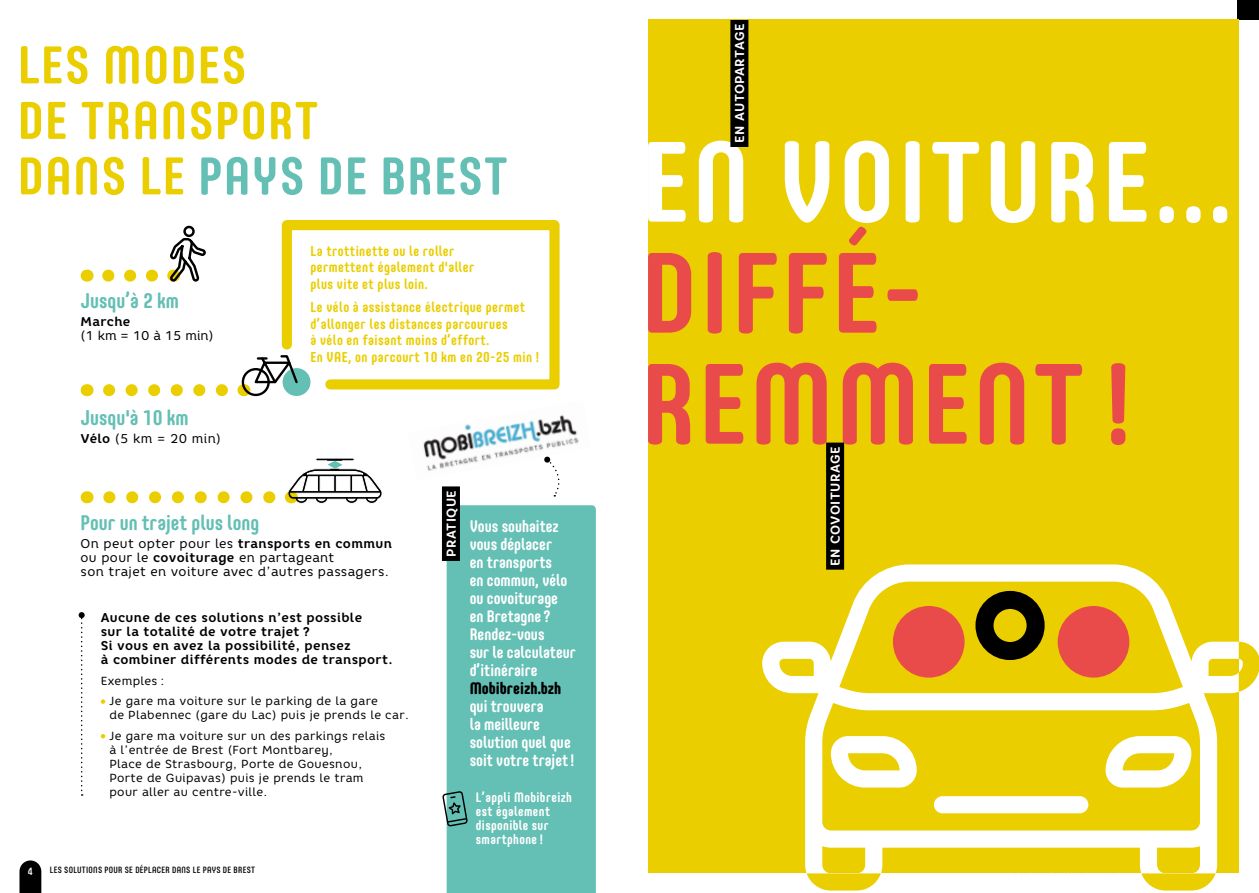
<style>
.page{position:relative;width:1259px;height:893px;background:#fff}
.page>*{position:absolute;margin:0;border:0;box-sizing:border-box;transform-origin:0 0}
.t1{font:700 113.1px/111px "Core Mellow 67 Cn";letter-spacing:.03em;color:#e94b4b}
.t2{font:700 113.1px "Core Mellow 67 Cn";letter-spacing:.03em;color:#fff}
.t3{font:700 52.5px/55.5px "Core Mellow 67 Cn";letter-spacing:.03em;color:#eace00}
.t4{font:700 21px "Core Mellow 67 Cn";color:#64bfb4}
.t5{font:700 16.5px/18px "Core Mellow 67 Cn";color:#fff}
.t6{font:800 16.5px "Core Mellow 77 Cn";color:#000}
.t7{font:700 14.25px/16.5px "Core Mellow 67 Cn";letter-spacing:.03em;color:#eace00}
.t8{font:700 13.5px/14px "Core Mellow 67 Cn";letter-spacing:.03em;color:#fff}
.t9{font:700 12.9px "Core Rhino 65";letter-spacing:.03em;color:#fff}
.t10{font:12.75px/14px "Core Rhino 45";letter-spacing:.03em;color:#000}
.t11{font:700 12.75px/14px "Core Rhino 65";letter-spacing:.03em;color:#000}
.t12{font:11.7px/14px "Core Rhino 45";letter-spacing:.03em;color:#000}
.t13{font:500 10.5px "Core Mellow 57 Cn";color:#fff}
.t14{font:500 9px "Core Mellow 57 Cn";letter-spacing:.03em;color:#000}
.s1{color:#64bfb4}
.s2{font-family:"Core Rhino 65";font-weight:700}
</style>
<div class="page">
<svg style="left:19px;top:860px;width:22px;height:33px"></svg>
<div style="left:447px;top:505px;width:149px;height:388px;background:#64bfb4"></div>
<svg style="left:108px;top:270px;width:50px;height:12px"></svg>
<svg style="left:87px;top:270px;width:1px;height:12px"></svg>
<svg style="left:109px;top:384px;width:119px;height:12px"></svg>
<svg style="left:87px;top:384px;width:1px;height:12px"></svg>
<svg style="left:109px;top:491px;width:167px;height:12px"></svg>
<svg style="left:87px;top:491px;width:1px;height:12px"></svg>
<div style="left:183px;top:226px;width:12px;height:11px;border:2px solid #000;border-radius:50%"></div>
<svg style="left:168px;top:237px;width:38px;height:45px"></svg>
<svg style="left:281px;top:220px;width:279px;height:175px"></svg>
<div style="left:283px;top:368px;width:27px;height:28px;background:#64bfb4;border-radius:50%"></div>
<div style="left:242px;top:368px;width:28px;height:28px;border:2px solid #000;border-radius:50%"></div>
<svg style="left:252px;top:354px;width:47px;height:31px"></svg>
<svg style="left:288px;top:458px;width:94px;height:46px"></svg>
<svg style="left:101px;top:699px;width:4px;height:5px"></svg>
<svg style="left:101px;top:734px;width:4px;height:4px"></svg>
<svg style="left:79px;top:612px;width:6px;height:184px"></svg>
<div style="left:442px;top:486px;width:18px;height:75px;background:#000"></div>
<div style="left:1237px;top:0;width:22px;height:20px;background:#000"></div>
<div style="left:648px;top:20px;width:590px;height:853px;background:#eace00"></div>
<svg style="left:762px;top:564px;width:480px;height:307px"></svg>
<div style="left:893px;top:606px;width:71px;height:72px;background:#e94b4b;border-radius:50%"></div>
<div style="left:1057px;top:606px;width:72px;height:72px;background:#e94b4b;border-radius:50%"></div>
<div style="left:975px;top:591px;width:69px;height:69px;border:18px solid #000;border-radius:50%"></div>
<div style="left:826px;top:443px;width:18px;height:127px;background:#000"></div>
<div style="left:730px;top:20px;width:18px;height:127px;background:#000"></div>
<svg style="left:806px;top:642px;width:453px;height:248px"></svg>
<svg style="left:442px;top:791px;width:26px;height:36px"></svg>
<img style="left:423px;top:415px;width:156px;height:56px">
<svg style="left:544px;top:456px;width:19px;height:41px"></svg>
<h2 class="t3" style="left:18px;top:35px;width:491px">LES MODES<br>DE TRANSPORT<br>DANS LE <span class="s1">PAYS DE BREST</span></h2>
<h3 class="t4" style="left:81px;top:285px;width:100px">Jusqu’à 2 km</h3>
<p class="t11" style="left:81px;top:315px;width:51px">Marche</p>
<p class="t10" style="left:81px;top:328px;width:134px">(1 km = 10 à 15 min)</p>
<h3 class="t4" style="left:81px;top:402px;width:109px">Jusqu'à 10 km</h3>
<p class="t10" style="left:81px;top:431px;width:142px"><span class="s2">Vélo</span> (5 km = 20 min)</p>
<p class="t7" style="left:310px;top:242px;width:165px">La trottinette ou le roller permettent également d'aller plus vite et plus loin.</p>
<p class="t7" style="left:310px;top:298px;width:230px">Le vélo à assistance électrique permet d’allonger les distances parcourues<br>à vélo en faisant moins d’effort.<br>En VAE, on parcourt 10 km en 20-25 min !</p>
<h3 class="t4" style="left:81px;top:506px;width:180px">Pour un trajet plus long</h3>
<p class="t10" style="left:81px;top:536px;width:313px">On peut opter pour les <span class="s2">transports en commun </span>ou pour le <span class="s2">covoiturage</span> en partageant<br>son trajet en voiture avec d’autres passagers.</p>
<p class="t11" style="left:101px;top:610px;width:293px">Aucune de ces solutions n’est possible<br>sur la totalité de votre trajet ?<br>Si vous en avez la possibilité, pensez<br>à combiner différents modes de transport.</p>
<p class="t12" style="left:109px;top:670px;width:270px;line-height:20.7px;text-indent:-9px">Exemples :<br>Je gare ma voiture sur le parking de la gare</p>
<p class="t12" style="left:109px;top:705px;width:301px;line-height:20.7px">de Plabennec (gare du Lac) puis je prends le car.<br>Je gare ma voiture sur un des parkings relais</p>
<p class="t12" style="left:109px;top:743px;width:256px">à l’entrée de Brest (Fort Montbarey, Place de Strasbourg, Porte de Gouesnou, Porte de Guipavas) puis je prends le tram pour aller au centre-ville.</p>
<p class="t13" style="left:28px;top:863px;width:6px">4</p>
<p class="t14" style="left:50px;top:863px;width:207px">LES SOLUTIONS POUR SE DÉPLACER DANS LE PAYS DE BREST</p>
<p class="t9" style="left:443px;top:557px;width:68px;rotate:-90deg">PRATIQUE</p>
<h3 class="t5" style="left:470px;top:517px;width:108px">Vous souhaitez vous déplacer<br>en transports<br>en commun, vélo ou covoiturage en Bretagne ?<br>Rendez-vous<br>sur le calculateur d’itinéraire</h3>
<h3 class="t6" style="left:470px;top:676px;width:93px">Mobibreizh.bzh</h3>
<h3 class="t5" style="left:470px;top:697px;width:106px">qui trouvera<br>la meilleure solution quel que soit votre trajet!</h3>
<p class="t8" style="left:476px;top:790px;width:98px">L’appli Mobibreizh est également disponible sur smartphone !</p>
<p class="t9" style="left:731px;top:143px;width:120px;rotate:-90deg">EN AUTOPARTAGE</p>
<h1 class="t2" style="left:642px;top:97px;width:593px">EN VOITURE…</h1>
<h1 class="t1" style="left:642px;top:232px;width:491px">DIFFÉ-<br>REMMENT !</h1>
<p class="t9" style="left:827px;top:566px;width:120px;rotate:-90deg">EN COVOITURAGE</p>
</div>
